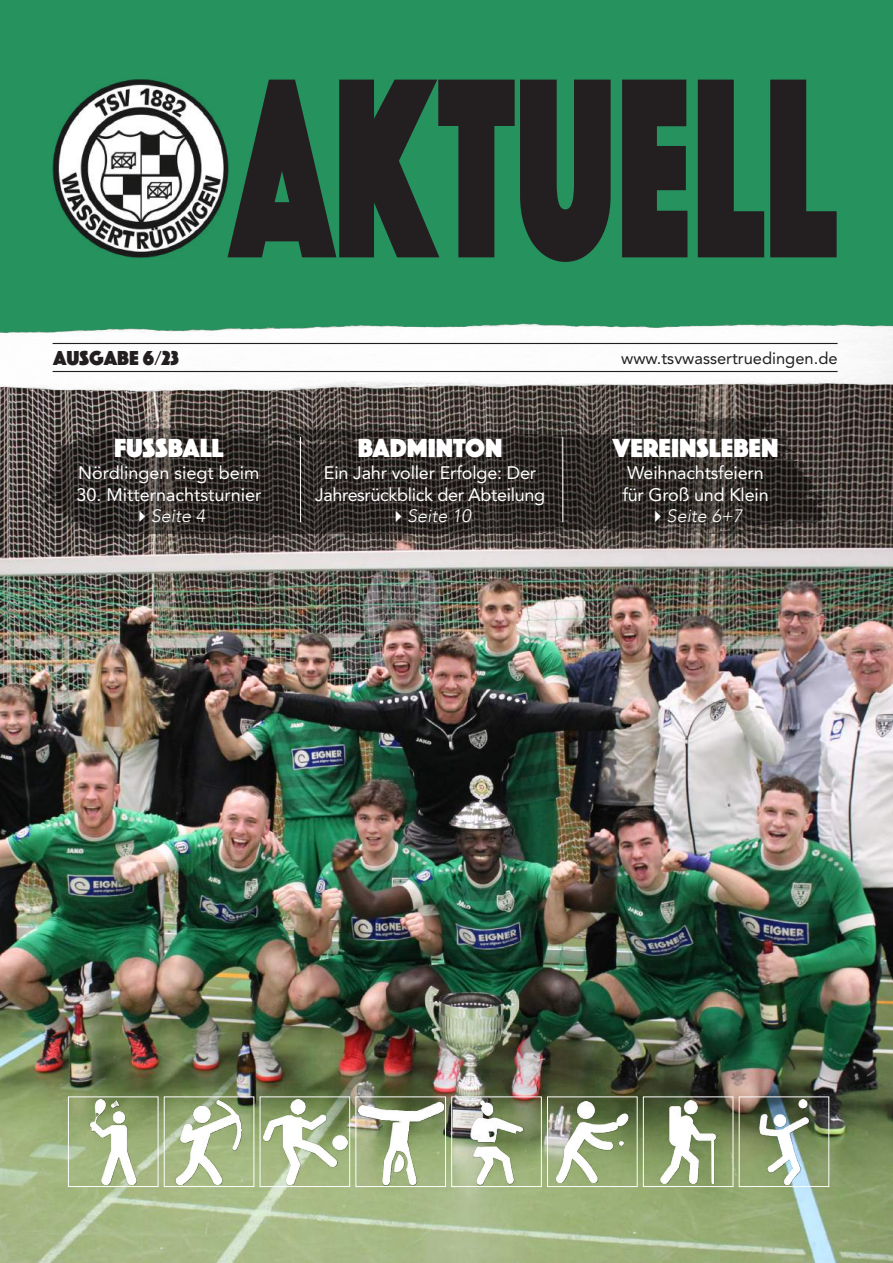
<style>
.page{position:relative;width:893px;height:1263px;background:#fff}
.page>*{position:absolute;margin:0;border:0;box-sizing:border-box;transform-origin:0 0}
.t1{font:266.55px "Phosphate Solid";color:#231f20;scale:.61 1}
.t2{font:27px "Phosphate Solid";color:#fff}
.t3{font:21px "Phosphate RR Solid";color:#231f20}
.t4{font:18px/21.6px "Avenir LT Std";letter-spacing:-.01em;color:#fff}
.t5{font:italic 300 18px "Avenir";color:#fff}
.t6{font:16.5px "Avenir LT Std";color:#231f20}
</style>
<div class="page">
<div style="left:0;top:0;width:893px;height:321px;background:#26925e"></div>
<img style="left:0;top:396px;width:893px;height:867px">
<img style="left:0;top:321px;width:893px;height:75px">
<img style="left:53px;top:80px;width:177px;height:177px">
<hr style="left:53px;top:371px;width:785px;height:1px;background:#231f20">
<hr style="left:53px;top:343px;width:785px;height:1px;background:#231f20">
<img style="left:71px;top:1099px;width:85px;height:85px">
<div style="left:68px;top:1096px;width:90px;height:91px;border:1px solid #fff"></div>
<img style="left:469px;top:1099px;width:55px;height:86px">
<div style="left:451px;top:1096px;width:91px;height:91px;border:1px solid #fff"></div>
<img style="left:552px;top:1101px;width:81px;height:81px">
<div style="left:547px;top:1096px;width:91px;height:91px;border:1px solid #fff"></div>
<img style="left:262px;top:1099px;width:86px;height:85px">
<div style="left:260px;top:1096px;width:90px;height:91px;border:1px solid #fff"></div>
<img style="left:167px;top:1100px;width:84px;height:84px">
<div style="left:164px;top:1096px;width:90px;height:91px;border:1px solid #fff"></div>
<img style="left:358px;top:1102px;width:85px;height:83px">
<div style="left:355px;top:1096px;width:91px;height:91px;border:1px solid #fff"></div>
<img style="left:646px;top:1100px;width:84px;height:83px">
<div style="left:643px;top:1096px;width:90px;height:91px;border:1px solid #fff"></div>
<img style="left:24px;top:390px;width:819px;height:144px">
<hr style="left:300px;top:437px;width:1px;height:85px;background:#fff">
<hr style="left:562px;top:437px;width:1px;height:85px;background:#fff">
<img style="left:741px;top:1099px;width:85px;height:85px">
<div style="left:739px;top:1096px;width:90px;height:91px;border:1px solid #fff"></div>
<h1 class="t1" style="left:230px;top:35px;width:996px">AKTUELL</h1>
<p class="t3" style="left:53px;top:347px;width:127px">AUSGABE 6/23</p>
<p class="t6" style="left:621px;top:349px;width:218px">www.tsvwassertruedingen.de</p>
<h2 class="t2" style="left:114px;top:435px;width:111px">FUSSBALL</h2>
<p class="t4" style="left:78px;top:462px;width:183px">Nördlingen siegt beim</p>
<p class="t4" style="left:76px;top:484px;width:187px">30. Mitternachtsturnier</p>
<p class="t5" style="left:133px;top:505px;width:74px">✔Seite 4</p>
<h2 class="t2" style="left:358px;top:435px;width:146px">BADMINTON</h2>
<p class="t4" style="left:315px;top:462px;width:231px;text-align:center">Ein Jahr voller Erfolge: Der<br>Jahresrückblick der Abteilung</p>
<p class="t5" style="left:389px;top:505px;width:83px">✔Seite 10</p>
<h2 class="t2" style="left:613px;top:435px;width:167px">VEREINSLEBEN</h2>
<p class="t4" style="left:622px;top:462px;width:148px">Weihnachtsfeiern für Groß und Klein</p>
<p class="t5" style="left:649px;top:505px;width:95px">✔Seite 6+7</p>
</div>
